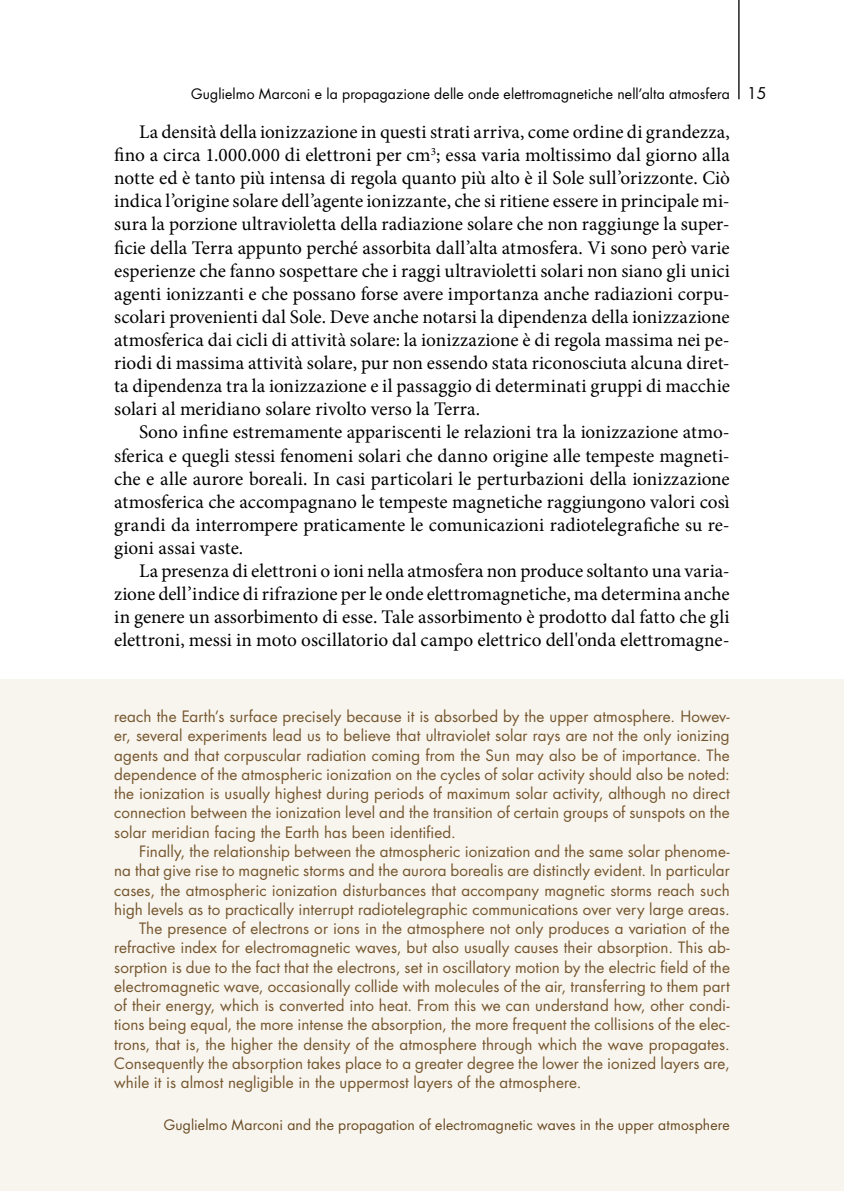
<style>
.page{position:relative;width:844px;height:1191px;background:#fff}
.page>*{position:absolute;margin:0;border:0;box-sizing:border-box;transform-origin:0 0}
.t1{font:19.25px/23.1px "Minion Pro";color:#000;text-align:justify}
.t2{font:15.75px "Futura Std";color:#000}
.t3{font:15.22px/19.2px "Futura Std";letter-spacing:.005em;color:#75562d;text-align:justify}
.t4{font:14px "Futura Std";letter-spacing:.01em;color:#000}
.t5{font:14px "Futura Std";letter-spacing:.01em;color:#684a21}
</style>
<div class="page">
<div style="left:0;top:680px;width:843px;height:511px;background:#f8f5ef"></div>
<hr style="left:738px;top:0;width:1px;height:99px;background:#000">
<p class="t4" style="left:191px;top:85px;width:540px">Guglielmo Marconi e la propagazione delle onde elettromagnetiche nell’alta atmosfera</p>
<p class="t1" style="left:114px;top:120px;width:617px;text-indent:25px">La densità della ionizzazione in questi strati arriva, come ordine di grandezza, fino a circa 1.000.000 di elettroni per cm<sup>3</sup>; essa varia moltissimo dal giorno alla notte ed è tanto più intensa di regola quanto più alto è il Sole sull’orizzonte. Ciò indica l’origine solare dell’agente ionizzante, che si ritiene essere in principale mi&shy;sura la porzione ultravioletta della radiazione solare che non raggiunge la super&shy;ficie della Terra appunto perché assorbita dall’alta atmosfera. Vi sono però varie esperienze che fanno sospettare che i raggi ultravioletti solari non siano gli unici agenti ionizzanti e che possano forse avere importanza anche radiazioni corpu&shy;scolari provenienti dal Sole. Deve anche notarsi la dipendenza della ionizzazione atmosferica dai cicli di attività solare: la ionizzazione è di regola massima nei pe&shy;riodi di massima attività solare, pur non essendo stata riconosciuta alcuna diret&shy;ta dipendenza tra la ionizzazione e il passaggio di determinati gruppi di macchie solari al meridiano solare rivolto verso la Terra.</p>
<p class="t1" style="left:114px;top:421px;width:617px;text-indent:25px">Sono infine estremamente appariscenti le relazioni tra la ionizzazione atmo&shy;sferica e quegli stessi fenomeni solari che danno origine alle tempeste magneti&shy;che e alle aurore boreali. In casi particolari le perturbazioni della ionizzazione atmosferica che accompagnano le tempeste magnetiche raggiungono valori così grandi da interrompere praticamente le comunicazioni radiotelegrafiche su re&shy;gioni assai vaste.</p>
<p class="t1" style="left:114px;top:559px;width:617px;text-indent:25px">La presenza di elettroni o ioni nella atmosfera non produce soltanto una varia&shy;zione dell’indice di rifrazione per le onde elettromagnetiche, ma determina anche in genere un assorbimento di esse. Tale assorbimento è prodotto dal fatto che gli elettroni, messi in moto oscillatorio dal campo elettrico dell'onda elettromagne-</p>
<p class="t2" style="left:747px;top:83px;width:21px">15</p>
<p class="t3" style="left:114px;top:707px;width:617px">reach the Earth’s surface precisely because it is absorbed by the upper atmosphere. Howev&shy;er, several experiments lead us to believe that ultraviolet solar rays are not the only ionizing agents and that corpuscular radiation coming from the Sun may also be of importance. The dependence of the atmospheric ionization on the cycles of solar activity should also be noted: the ionization is usually highest during periods of maximum solar activity, although no direct connection between the ionization level and the transition of certain groups of sunspots on the solar meridian facing the Earth has been identified.</p>
<p class="t3" style="left:139px;top:842px;width:592px">Finally, the relationship between the atmospheric ionization and the same solar phenome-</p>
<p class="t3" style="left:114px;top:861px;width:617px">na that give rise to magnetic storms and the aurora borealis are distinctly evident. In particular</p>
<p class="t3" style="left:114px;top:880px;width:617px">cases, the atmospheric ionization disturbances that accompany magnetic storms reach such</p>
<p class="t3" style="left:114px;top:899px;width:617px">high levels as to practically interrupt radiotelegraphic communications over very large areas.</p>
<p class="t3" style="left:139px;top:919px;width:592px">The presence of electrons or ions in the atmosphere not only produces a variation of the</p>
<p class="t3" style="left:114px;top:938px;width:617px">refractive index for electromagnetic waves, but also usually causes their absorption. This ab-</p>
<p class="t3" style="left:114px;top:957px;width:617px">sorption is due to the fact that the electrons, set in oscillatory motion by the electric field of the</p>
<p class="t3" style="left:114px;top:976px;width:617px">electromagnetic wave, occasionally collide with molecules of the air, transferring to them part</p>
<p class="t3" style="left:114px;top:996px;width:617px">of their energy, which is converted into heat. From this we can understand how, other condi-</p>
<p class="t3" style="left:114px;top:1015px;width:617px">tions being equal, the more intense the absorption, the more frequent the collisions of the elec-</p>
<p class="t3" style="left:114px;top:1034px;width:617px">trons, that is, the higher the density of the atmosphere through which the wave propagates.</p>
<p class="t3" style="left:114px;top:1053px;width:617px">Consequently the absorption takes place to a greater degree the lower the ionized layers are,</p>
<p class="t3" style="left:114px;top:1073px;width:468px">while it is almost negligible in the uppermost layers of the atmosphere.</p>
<p class="t5" style="left:164px;top:1116px;width:567px">Guglielmo Marconi and the propagation of electromagnetic waves in the upper atmosphere</p>
</div>
